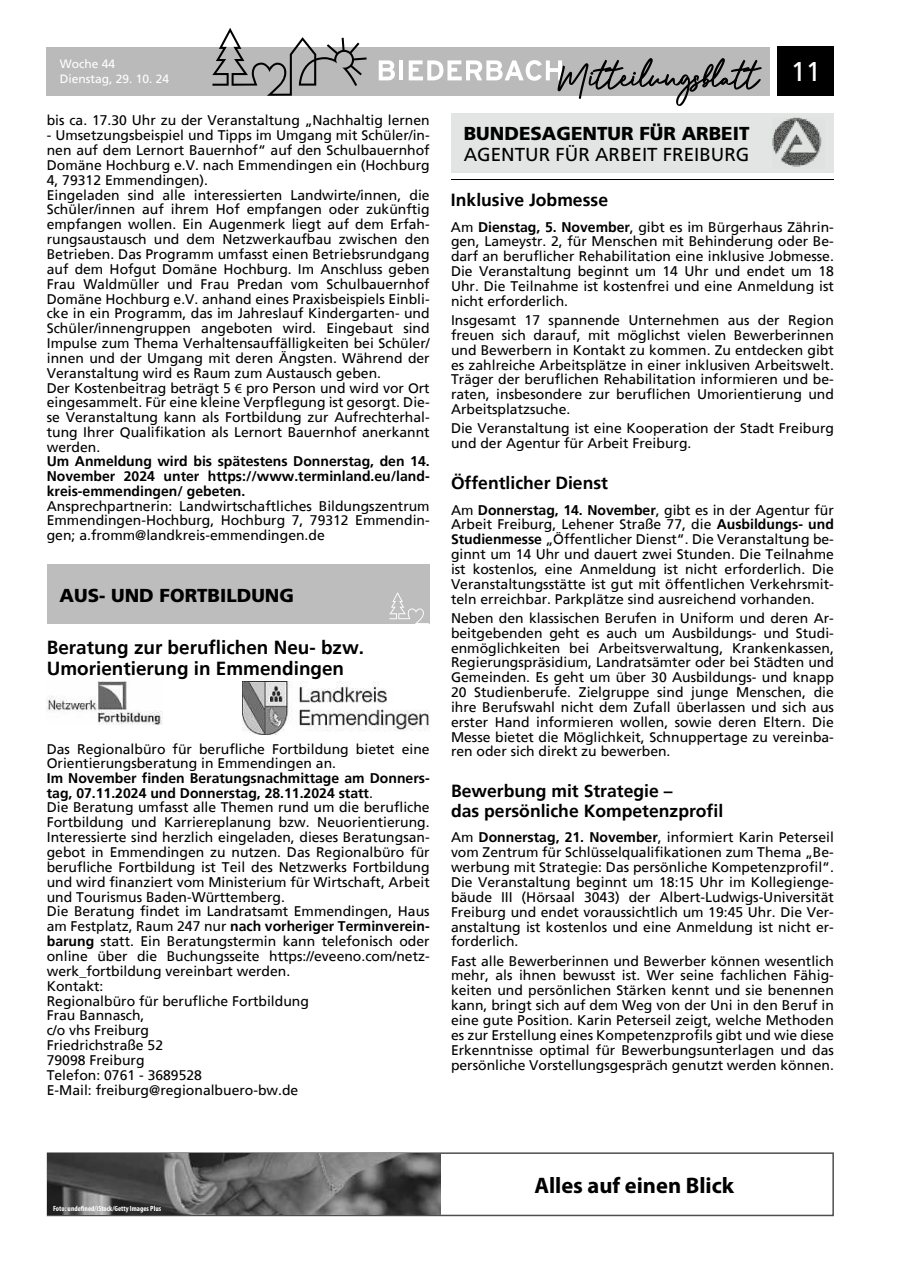
<style>
.page{position:relative;width:902px;height:1280px;background:#fff}
.page>*{position:absolute;margin:0;border:0;box-sizing:border-box;transform-origin:0 0}
.t1{font:27px "Frutiger";color:#fff}
.t2{font:700 22.5px "Myriad Pro";color:#000}
.t3{font:700 18.9px/21px "Frutiger";color:#000}
.t4{font:900 18.75px "Frutiger";color:#000}
.t5{font:18.75px "Frutiger";color:#000}
.t6{font:700 17.55px/19.5px "Frutiger";color:#000}
.t7{font:13.95px/14.9px "Frutiger";color:#000;text-align:justify}
.t8{font:700 13.95px/14.5px "Frutiger";color:#000;text-align:justify}
.t9{font:12px/15px "Frutiger";color:#fff}
.t10{font:700 condensed 7.5px "Myriad Pro";color:#fff}
.s1{font-family:"Myriad Pro"}
.s2{font-weight:700}
</style>
<div class="page">
<div style="left:47px;top:47px;width:723px;height:49px;background:#bababb"></div>
<div style="left:777px;top:47px;width:56px;height:49px;background:#000"></div>
<svg style="left:212px;top:28px;width:154px;height:68px"></svg>
<svg style="left:379px;top:60px;width:16px;height:20px"></svg>
<hr style="left:399px;top:60px;width:4px;height:20px;background:#fff">
<svg style="left:408px;top:58px;width:353px;height:48px"></svg>
<div style="left:47px;top:564px;width:382px;height:60px;background:#bdbdbe"></div>
<svg style="left:389px;top:592px;width:40px;height:32px"></svg>
<img style="left:242px;top:681px;width:187px;height:54px">
<img style="left:47px;top:681px;width:115px;height:43px">
<div style="left:451px;top:114px;width:382px;height:59px;background:#e3e4e4"></div>
<svg style="left:772px;top:118px;width:50px;height:49px"></svg>
<hr style="left:451px;top:179px;width:382px;height:1px;background:#000">
<div style="left:47px;top:1152px;width:786px;height:64px;background:#fff;border:2px solid #4e4e4d"></div>
<img style="left:48px;top:1154px;width:392px;height:61px">
<p class="t9" style="left:60px;top:56px;width:111px">Woche 44<br>Dienstag, 29. 10. 24</p>
<p class="t7" style="left:47px;top:113px;width:384px">bis ca. 17.30 Uhr zu der Veranstaltung „Nachhaltig lernen</p>
<p class="t7" style="left:47px;top:128px;width:384px;text-align:left">- Umsetzungsbeispiel und Tipps im Umgang mit Schüler/in&shy;nen auf dem Lernort Bauernhof“ auf den Schulbauernhof Domäne Hochburg e.V. nach Emmendingen ein (Hochburg 4, 79312 Emmendingen).<br>Eingeladen sind alle interessierten Landwirte/innen, die Schüler/innen auf ihrem Hof empfangen oder zukünftig empfangen wollen. Ein Augenmerk liegt auf dem Erfah&shy;rungsaustausch und dem Netzwerkaufbau zwischen den Betrieben. Das Programm umfasst einen Betriebsrundgang auf dem Hofgut Domäne Hochburg. Im Anschluss geben Frau Waldmüller und Frau Predan vom Schulbauernhof Domäne Hochburg e.V. anhand eines Praxisbeispiels Einbli&shy;cke in ein Programm, das im Jahreslauf Kindergarten- und Schüler/innengruppen angeboten wird. Eingebaut sind Impulse zum Thema Verhaltensauffälligkeiten bei Schüler/ innen und der Umgang mit deren Ängsten. Während der Veranstaltung wird es Raum zum Austausch geben.<br>Der Kostenbeitrag beträgt 5 <span class="s1">€</span> pro Person und wird vor Ort eingesammelt. Für eine kleine Verpflegung ist gesorgt. Die&shy;se Veranstaltung kann als Fortbildung zur Aufrechterhal&shy;tung Ihrer Qualifikation als Lernort Bauernhof anerkannt werden.</p>
<p class="t8" style="left:47px;top:454px;width:384px">Um Anmeldung wird bis spätestens Donnerstag, den 14.<br>November 2024 unter https://www.terminland.eu/land&shy;kreis-emmendingen/ gebeten.</p>
<p class="t7" style="left:47px;top:498px;width:384px">Ansprechpartnerin: Landwirtschaftliches Bildungszentrum Emmendingen-Hochburg, Hochburg 7, 79312 Emmendin&shy;gen; a.fromm@landkreis-emmendingen.de</p>
<h3 class="t4" style="left:60px;top:584px;width:236px">AUS- UND FORTBILDUNG</h3>
<h3 class="t3" style="left:47px;top:636px;width:319px">Beratung zur beruflichen Neu- bzw.<br>Umorientierung in Emmendingen</h3>
<p class="t7" style="left:47px;top:741px;width:384px">Das Regionalbüro für berufliche Fortbildung bietet eine<br>Orientierungsberatung in Emmendingen an.</p>
<p class="t7" style="left:47px;top:770px;width:384px;text-align:left"><span class="s2">Im November finden Beratungsnachmittage am Donners&shy;tag, 07.11.2024 und Donnerstag, 28.11.2024 statt</span>.<br>Die Beratung umfasst alle Themen rund um die berufliche Fortbildung und Karriereplanung bzw. Neuorientierung.<br>Interessierte sind herzlich eingeladen, dieses Beratungsan&shy;gebot in Emmendingen zu nutzen. Das Regionalbüro für berufliche Fortbildung ist Teil des Netzwerks Fortbildung und wird finanziert vom Ministerium für Wirtschaft, Arbeit und Tourismus Baden-Württemberg.<br>Die Beratung findet im Landratsamt Emmendingen, Haus am Festplatz, Raum 247 nur <span class="s2">nach vorheriger Terminverein&shy;barung</span> statt. Ein Beratungstermin kann telefonisch oder online über die Buchungsseite https://eveeno.com/netz&shy;werk_fortbildung vereinbart werden.<br>Kontakt:<br>Regionalbüro für berufliche Fortbildung<br>Frau Bannasch,<br>c/o vhs Freiburg<br>Friedrichstraße 52<br>79098 Freiburg<br>Telefon: 0761 - 3689528<br>E-Mail: freiburg@regionalbuero-bw.de</p>
<h1 class="t1" style="left:790px;top:56px;width:32px">11</h1>
<h3 class="t4" style="left:463px;top:122px;width:287px">BUNDESAGENTUR FÜR ARBEIT</h3>
<h3 class="t5" style="left:463px;top:144px;width:287px">AGENTUR FÜR ARBEIT FREIBURG</h3>
<p class="t6" style="left:451px;top:190px;width:159px">Inklusive Jobmesse</p>
<p class="t7" style="left:451px;top:219px;width:384px">Am <span class="s2">Dienstag, 5. November</span>, gibt es im Bürgerhaus Zährin&shy;gen, Lameystr. 2, für Menschen mit Behinderung oder Be&shy;darf an beruflicher Rehabilitation eine inklusive Jobmesse.<br>Die Veranstaltung beginnt um 14 Uhr und endet um 18<br>Uhr. Die Teilnahme ist kostenfrei und eine Anmeldung ist nicht erforderlich.</p>
<p class="t7" style="left:451px;top:313px;width:384px">Insgesamt 17 spannende Unternehmen aus der Region freuen sich darauf, mit möglichst vielen Bewerberinnen und Bewerbern in Kontakt zu kommen. Zu entdecken gibt es zahlreiche Arbeitsplätze in einer inklusiven Arbeitswelt.<br>Träger der beruflichen Rehabilitation informieren und be&shy;raten, insbesondere zur beruflichen Umorientierung und Arbeitsplatzsuche.</p>
<p class="t7" style="left:451px;top:421px;width:384px">Die Veranstaltung ist eine Kooperation der Stadt Freiburg und der Agentur für Arbeit Freiburg.</p>
<p class="t6" style="left:451px;top:473px;width:159px">Öffentlicher Dienst</p>
<p class="t7" style="left:451px;top:502px;width:384px">Am <span class="s2">Donnerstag, 14. November</span>, gibt es in der Agentur für Arbeit Freiburg, Lehener Straße 77, die <span class="s2">Ausbildungs- und Studienmesse</span> „Öffentlicher Dienst“. Die Veranstaltung be&shy;ginnt um 14 Uhr und dauert zwei Stunden. Die Teilnahme ist kostenlos, eine Anmeldung ist nicht erforderlich. Die Veranstaltungsstätte ist gut mit öffentlichen Verkehrsmit&shy;teln erreichbar. Parkplätze sind ausreichend vorhanden.</p>
<p class="t7" style="left:451px;top:610px;width:384px">Neben den klassischen Berufen in Uniform und deren Ar&shy;beitgebenden geht es auch um Ausbildungs- und Studi&shy;enmöglichkeiten bei Arbeitsverwaltung, Krankenkassen, Regierungspräsidium, Landratsämter oder bei Städten und Gemeinden. Es geht um über 30 Ausbildungs- und knapp 20 Studienberufe. Zielgruppe sind junge Menschen, die ihre Berufswahl nicht dem Zufall überlassen und sich aus erster Hand informieren wollen, sowie deren Eltern. Die Messe bietet die Möglichkeit, Schnuppertage zu vereinba&shy;ren oder sich direkt zu bewerben.</p>
<p class="t6" style="left:451px;top:781px;width:274px">Bewerbung mit Strategie –<br>das persönliche Kompetenzprofil</p>
<p class="t7" style="left:451px;top:830px;width:384px">Am <span class="s2">Donnerstag, 21. November</span>, informiert Karin Peterseil vom Zentrum für Schlüsselqualifikationen zum Thema „Be&shy;werbung mit Strategie: Das persönliche Kompetenzprofil“.<br>Die Veranstaltung beginnt um 18:15 Uhr im Kollegienge&shy;bäude III (Hörsaal 3043) der Albert-Ludwigs-Universität Freiburg und endet voraussichtlich um 19:45 Uhr. Die Ver&shy;anstaltung ist kostenlos und eine Anmeldung ist nicht er&shy;forderlich.</p>
<p class="t7" style="left:451px;top:953px;width:384px">Fast alle Bewerberinnen und Bewerber können wesentlich mehr, als ihnen bewusst ist. Wer seine fachlichen Fähig&shy;keiten und persönlichen Stärken kennt und sie benennen kann, bringt sich auf dem Weg von der Uni in den Beruf in eine gute Position. Karin Peterseil zeigt, welche Methoden es zur Erstellung eines Kompetenzprofils gibt und wie diese Erkenntnisse optimal für Bewerbungsunterlagen und das persönliche Vorstellungsgespräch genutzt werden können.</p>
<p class="t10" style="left:53px;top:1204px;width:109px">Foto: undefined/iStock/Getty Images Plus</p>
<h2 class="t2" style="left:534px;top:1170px;width:201px">Alles auf einen Blick</h2>
</div>
